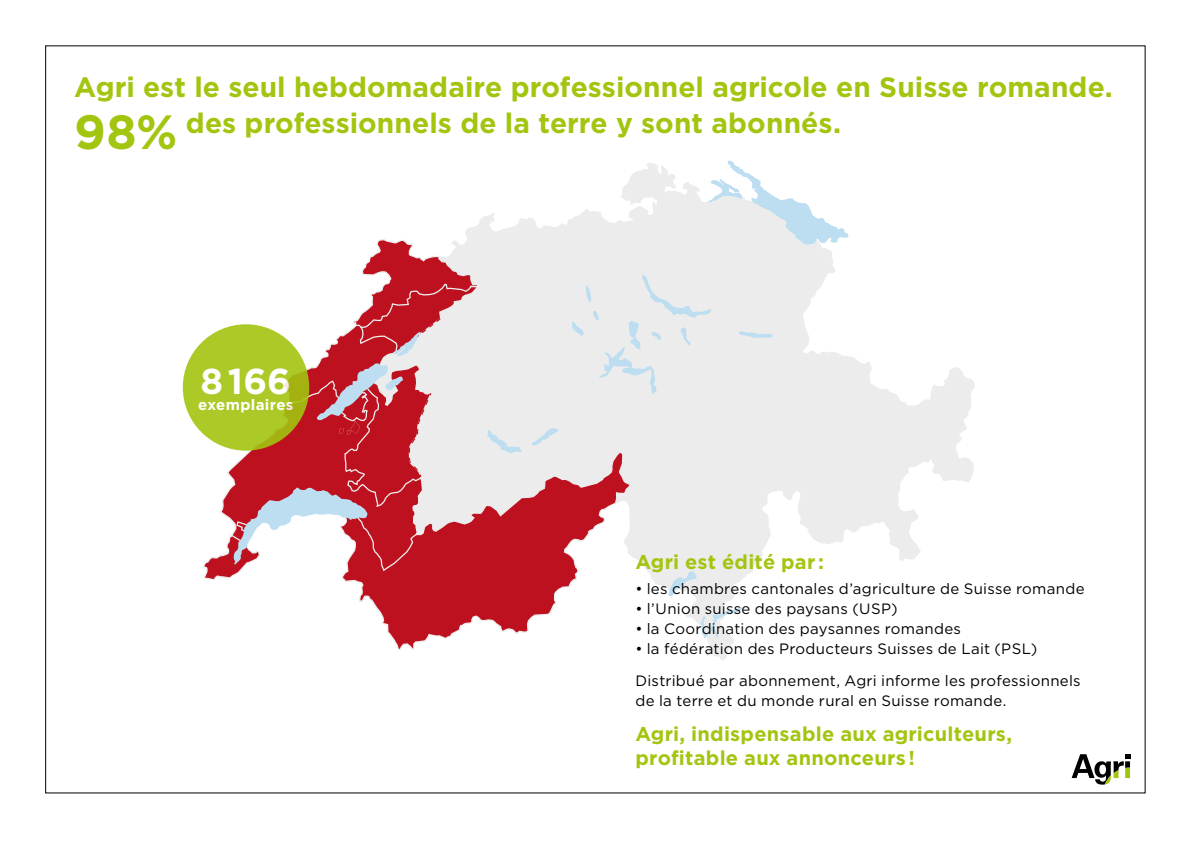
<style>
.page{position:relative;width:1191px;height:842px;background:#fff}
.page>*{position:absolute;margin:0;border:0;box-sizing:border-box;transform-origin:0 0}
.t1{font:700 36px "Gotham";color:#fff}
.t2{font:700 28px/36px "Gotham";color:#a2c510}
.t3{font:700 20px/24px "Gotham";letter-spacing:.01em;color:#a2c510}
.t4{font:15px/31.4px "Gotham";letter-spacing:.02em;color:#000}
.t5{font:700 15px "Gotham";letter-spacing:.02em;color:#fff}
.s1{font-size:48px}
</style>
<div class="page">
<svg style="left:848px;top:356px;width:127px;height:205px"></svg>
<svg style="left:202px;top:161px;width:646px;height:499px"></svg>
<svg style="left:1071px;top:754px;width:59px;height:31px"></svg>
<svg style="left:183px;top:324px;width:126px;height:127px;background:#aac726"></svg>
<h2 class="t2" style="left:74px;top:69px;width:1040px">Agri est le seul hebdomadaire professionnel agricole en Suisse romande.<br><span class="s1">98%</span> des professionnels de la terre y sont abonnés.</h2>
<h1 class="t1" style="left:200px;top:357px;width:92px">8 166</h1>
<p class="t5" style="left:198px;top:395px;width:97px">exemplaires</p>
<h3 class="t3" style="left:635px;top:549px;width:190px">Agri est édité par :</h3>
<p class="t4" style="left:635px;top:573px;width:451px">• les chambres cantonales d’agriculture de Suisse romande</p>
<p class="t4" style="left:635px;top:593px;width:264px">• l’Union suisse des paysans (USP)</p>
<p class="t4" style="left:635px;top:613px;width:327px">• la Coordination des paysannes romandes</p>
<p class="t4" style="left:635px;top:633px;width:447px">• la fédération des Producteurs Suisses de Lait (PSL)<br>Distribué par abonnement, Agri informe les professionnels</p>
<p class="t4" style="left:635px;top:684px;width:372px">de la terre et du monde rural en Suisse romande.</p>
<h3 class="t3" style="left:635px;top:722px;width:378px">Agri, indispensable aux agriculteurs, profitable aux annonceurs !</h3>
</div>
